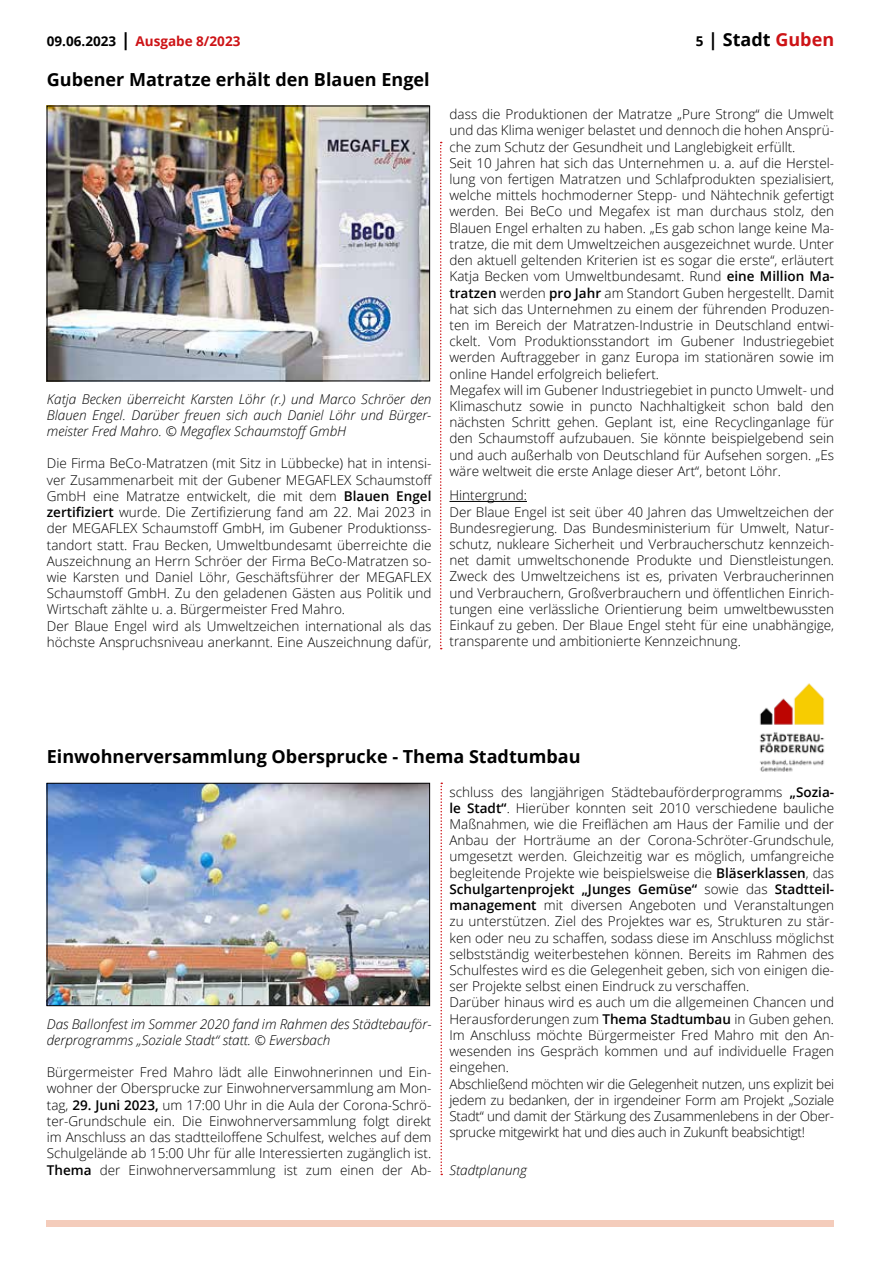
<style>
.page{position:relative;width:881px;height:1263px;background:#fff}
.page>*{position:absolute;margin:0;border:0;box-sizing:border-box;transform-origin:0 0}
.t1{font:700 18px "Open Sans";color:#000}
.t2{font:300 13.5px/16.2px "Open Sans";color:#000}
.t3{font:italic 300 13.5px/16.2px "Open Sans";color:#000;text-align:justify}
.t4{font:700 13.5px "Open Sans";color:#cd1316}
.s1{color:#000}
.s2{font-size:18px;color:#000}
.s3{font-size:13.5px}
.s4{color:#cd1316}
.s5{font-weight:600}
</style>
<div class="page">
<img style="left:49px;top:108px;width:378px;height:271px">
<hr style="left:449px;top:501px;width:77px;height:1px;background:#000">
<svg style="left:440px;top:142px;width:1px;height:507px"></svg>
<img style="left:49px;top:785px;width:378px;height:219px">
<div style="left:47px;top:783px;width:382px;height:223px;border:1px solid #000"></div>
<svg style="left:440px;top:782px;width:2px;height:393px"></svg>
<img style="left:759px;top:683px;width:66px;height:89px">
<div style="left:47px;top:1220px;width:786px;height:7px;background:#f4ccbb"></div>
<p class="t4" style="left:47px;top:32px;width:195px"><span class="s1">09.06.2023</span> <span class="s2">|</span> Ausgabe 8/2023</p>
<h1 class="t1" style="left:695px;top:27px;width:140px"><span class="s3">5</span> | Stadt <span class="s4">Guben</span></h1>
<h1 class="t1" style="left:47px;top:67px;width:384px">Gubener Matratze erhält den Blauen Engel</h1>
<p class="t3" style="left:47px;top:390px;width:386px">Katja Becken überreicht Karsten Löhr (r.) und Marco Schröer den Blauen Engel. Darüber freuen sich auch Daniel Löhr und Bürger&shy;meister Fred Mahro. © Megaflex Schaumstoff GmbH</p>
<p class="t2" style="left:47px;top:455px;width:386px">Die Firma BeCo-Matratzen (mit Sitz in Lübbecke) hat in intensi&shy;ver Zusammenarbeit mit der Gubener MEGAFLEX Schaumstoff GmbH eine Matratze entwickelt, die mit dem <span class="s5">Blauen Engel zertifiziert</span> wurde. Die Zertifizierung fand am 22. Mai 2023 in der MEGAFLEX Schaumstoff GmbH, im Gubener Produktionss&shy;tandort statt. Frau Becken, Umweltbundesamt überreichte die Auszeichnung an Herrn Schröer der Firma BeCo-Matratzen so&shy;wie Karsten und Daniel Löhr, Geschäftsführer der MEGAFLEX Schaumstoff GmbH. Zu den geladenen Gästen aus Politik und Wirtschaft zählte u. a. Bürgermeister Fred Mahro.<br>Der Blaue Engel wird als Umweltzeichen international als das höchste Anspruchsniveau anerkannt. Eine Auszeichnung dafür,</p>
<p class="t2" style="left:449px;top:106px;width:386px">dass die Produktionen der Matratze „Pure Strong“ die Umwelt und das Klima weniger belastet und dennoch die hohen Ansprü&shy;che zum Schutz der Gesundheit und Langlebigkeit erfüllt.<br>Seit 10 Jahren hat sich das Unternehmen u. a. auf die Herstel&shy;lung von fertigen Matratzen und Schlafprodukten spezialisiert, welche mittels hochmoderner Stepp- und Nähtechnik gefertigt werden. Bei BeCo und Megafex ist man durchaus stolz, den Blauen Engel erhalten zu haben. „Es gab schon lange keine Ma&shy;tratze, die mit dem Umweltzeichen ausgezeichnet wurde. Unter den aktuell geltenden Kriterien ist es sogar die erste“, erläutert Katja Becken vom Umweltbundesamt. Rund <span class="s5">eine Million Ma&shy;tratzen</span> werden <span class="s5">pro Jahr</span> am Standort Guben hergestellt. Damit hat sich das Unternehmen zu einem der führenden Produzen&shy;ten im Bereich der Matratzen-Industrie in Deutschland entwi&shy;ckelt. Vom Produktionsstandort im Gubener Industriegebiet werden Auftraggeber in ganz Europa im stationären sowie im online Handel erfolgreich beliefert.<br>Megafex will im Gubener Industriegebiet in puncto Umwelt- und Klimaschutz sowie in puncto Nachhaltigkeit schon bald den nächsten Schritt gehen. Geplant ist, eine Recyclinganlage für den Schaumstoff aufzubauen. Sie könnte beispielgebend sein und auch außerhalb von Deutschland für Aufsehen sorgen. „Es wäre weltweit die erste Anlage dieser Art“, betont Löhr.</p>
<p class="t2" style="left:449px;top:487px;width:386px">Hintergrund:<br>Der Blaue Engel ist seit über 40 Jahren das Umweltzeichen der Bundesregierung. Das Bundesministerium für Umwelt, Natur&shy;schutz, nukleare Sicherheit und Verbraucherschutz kennzeich&shy;net damit umweltschonende Produkte und Dienstleistungen.<br>Zweck des Umweltzeichens ist es, privaten Verbraucherinnen und Verbrauchern, Großverbrauchern und öffentlichen Einrich&shy;tungen eine verlässliche Orientierung beim umweltbewussten Einkauf zu geben. Der Blaue Engel steht für eine unabhängige, transparente und ambitionierte Kennzeichnung.</p>
<h1 class="t1" style="left:47px;top:744px;width:535px">Einwohnerversammlung Obersprucke - Thema Stadtumbau</h1>
<p class="t3" style="left:47px;top:1015px;width:386px">Das Ballonfest im Sommer 2020 fand im Rahmen des Städtebauför&shy;derprogramms „Soziale Stadt“ statt. © Ewersbach</p>
<p class="t2" style="left:47px;top:1064px;width:386px;text-align:justify">Bürgermeister Fred Mahro lädt alle Einwohnerinnen und Ein&shy;wohner der Obersprucke zur Einwohnerversammlung am Mon&shy;tag, <span class="s5">29. Juni 2023,</span> um 17:00 Uhr in die Aula der Corona-Schrö&shy;ter-Grundschule ein. Die Einwohnerversammlung folgt direkt im Anschluss an das stadtteiloffene Schulfest, welches auf dem Schulgelände ab 15:00 Uhr für alle Interessierten zugänglich ist.<br><span class="s5">Thema</span> der Einwohnerversammlung ist zum einen der Ab-</p>
<p class="t2" style="left:449px;top:783px;width:386px">schluss des langjährigen Städtebauförderprogramms <span class="s5">„Sozia&shy;le Stadt“</span>. Hierüber konnten seit 2010 verschiedene bauliche Maßnahmen, wie die Freiflächen am Haus der Familie und der Anbau der Horträume an der Corona-Schröter-Grundschule, umgesetzt werden. Gleichzeitig war es möglich, umfangreiche begleitende Projekte wie beispielsweise die <span class="s5">Bläserklassen</span>, das <span class="s5">Schulgartenprojekt „Junges Gemüse“</span> sowie das <span class="s5">Stadtteil&shy;management</span> mit diversen Angeboten und Veranstaltungen zu unterstützen. Ziel des Projektes war es, Strukturen zu stär&shy;ken oder neu zu schaffen, sodass diese im Anschluss möglichst selbstständig weiterbestehen können. Bereits im Rahmen des Schulfestes wird es die Gelegenheit geben, sich von einigen die&shy;ser Projekte selbst einen Eindruck zu verschaffen.<br>Darüber hinaus wird es auch um die allgemeinen Chancen und Herausforderungen zum <span class="s5">Thema Stadtumbau</span> in Guben gehen.<br>Im Anschluss möchte Bürgermeister Fred Mahro mit den An&shy;wesenden ins Gespräch kommen und auf individuelle Fragen eingehen.<br>Abschließend möchten wir die Gelegenheit nutzen, uns explizit bei jedem zu bedanken, der in irgendeiner Form am Projekt „Soziale Stadt“ und damit der Stärkung des Zusammenlebens in der Ober&shy;sprucke mitgewirkt hat und dies auch in Zukunft beabsichtigt!</p>
<p class="t3" style="left:449px;top:1161px;width:79px">Stadtplanung</p>
</div>
